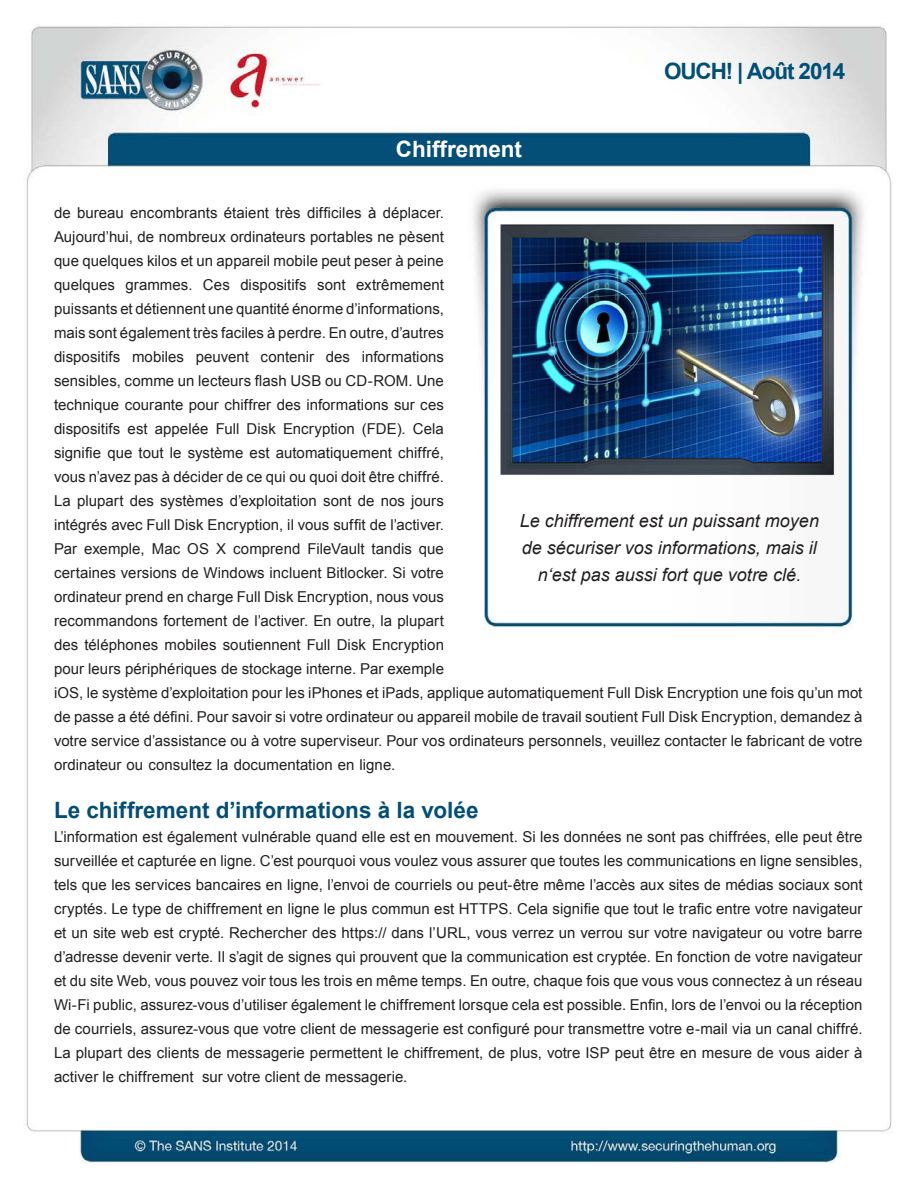
<style>
.page{position:relative;width:918px;height:1188px;background:#fff}
.page>*{position:absolute;margin:0;border:0;box-sizing:border-box;transform-origin:0 0}
.MainText{font:700 22.5px "Arial";color:#024e77}
.t1{font:700 22.5px "Arial";letter-spacing:-.05em;color:#004f77}
.t2{font:700 22.5px "Arial";color:#fff}
.t3{font:italic 18px/27px "Arial";color:#231f20;text-align:center}
.MainText-2{font:15px/24px "Arial";letter-spacing:.005em;color:#231f20;text-align:right}
</style>
<div class="page">
<img style="left:26px;top:25px;width:866px;height:1139px">
<img style="left:479px;top:207px;width:377px;height:282px">
<h1 class="t2" style="left:396px;top:134px;width:128px">Chiffrement</h1>
<h1 class="t1" style="left:664px;top:56px;width:183px">OUCH! | Août 2014</h1>
<p class="MainText-2" style="left:54px;top:201px;width:392px">de bureau encombrants étaient très difficiles à déplacer.<br>Aujourd’hui, de nombreux ordinateurs portables ne pèsent que quelques kilos et un appareil mobile peut peser à peine extrêmement</p>
<p class="MainText-2" style="left:203px;top:273px;width:28px">Ces</p>
<p class="MainText-2" style="left:240px;top:273px;width:68px">dispositifs</p>
<p class="MainText-2" style="left:54px;top:273px;width:63px">quelques</p>
<p class="MainText-2" style="left:54px;top:297px;width:392px">puissants et détiennent une quantité énorme ’d informations,</p>
<p class="MainText-2" style="left:54px;top:321px;width:391px">mais sont également très faciles à perdre. En outre ’d, autres</p>
<p class="MainText-2" style="left:362px;top:345px;width:84px">informations</p>
<p class="MainText-2" style="left:317px;top:273px;width:30px">sont</p>
<p class="MainText-2" style="left:126px;top:273px;width:68px">grammes.</p>
<p class="MainText-2" style="left:54px;top:345px;width:68px">dispositifs</p>
<p class="MainText-2" style="left:54px;top:369px;width:392px">sensibles, comme un lecteurs flash USB ou CD-ROM. Une</p>
<p class="MainText-2" style="left:54px;top:393px;width:392px">technique courante pour chiffrer des informations sur ces</p>
<p class="MainText-2" style="left:413px;top:417px;width:33px">Cela</p>
<p class="MainText-2" style="left:132px;top:345px;width:54px">mobiles</p>
<p class="MainText-2" style="left:261px;top:345px;width:55px">contenir</p>
<p class="MainText-2" style="left:326px;top:345px;width:26px">des</p>
<p class="MainText-2" style="left:196px;top:345px;width:55px">peuvent</p>
<p class="MainText-2" style="left:54px;top:417px;width:68px">dispositifs</p>
<p class="MainText-2" style="left:54px;top:441px;width:392px">signifie que tout le système est automatiquement chiffré,</p>
<p class="MainText-2" style="left:54px;top:465px;width:391px">vous ’navez pas à décider de ce qui ou quoi doit être chiffré.</p>
<p class="MainText-2" style="left:54px;top:489px;width:392px">La plupart des systèmes ’d exploitation sont de nos jours</p>
<p class="MainText-2" style="left:54px;top:513px;width:391px">intégrés avec Full Disk Encryption il, vous suffit de ’l activer.</p>
<p class="MainText-2" style="left:419px;top:537px;width:27px">que</p>
<p class="MainText-2" style="left:362px;top:417px;width:45px">(FDE .)</p>
<p class="MainText-2" style="left:155px;top:417px;width:55px">appelée</p>
<p class="MainText-2" style="left:216px;top:417px;width:25px">Full</p>
<p class="MainText-2" style="left:247px;top:417px;width:31px">Disk</p>
<p class="MainText-2" style="left:283px;top:417px;width:73px">Encryption</p>
<p class="MainText-2" style="left:128px;top:417px;width:22px">est</p>
<p class="t3" style="left:520px;top:507px;width:301px">Le chiffrement est un puissant moyen de sécuriser vos informations, mais il ‘n est pas aussi fort que votre clé.</p>
<p class="MainText-2" style="left:187px;top:537px;width:23px">OS</p>
<p class="MainText-2" style="left:54px;top:537px;width:810px;text-align:left">Par<br>certaines versions de Windows incluent Bitlocker. Si votre<br>ordinateur prend en charge Full Disk Encryption, nous vous<br>recommandons fortement de ’l activer. En outre la, plupart<br>des téléphones mobiles soutiennent Full Disk Encryption<br>pour leurs périphériques de stockage interne. Par exemple<br>iOS le, système ’d exploitation pour les iPhones et iPads, applique automatiquement Full Disk Encryption une fois qu’un mot de passe a été défini. Pour savoir si votre ordinateur ou appareil mobile de travail soutient Full Disk Encryption, demandez à votre service ’d assistance ou à votre superviseur. Pour vos ordinateurs personnels, veuillez contacter le fabricant de votre ordinateur ou consultez la documentation en ligne.</p>
<p class="MainText" style="left:54px;top:795px;width:426px">Le chiffrement d’informations laà volée</p>
<p class="MainText-2" style="left:54px;top:825px;width:810px">’Linformation est également vulnérable quand elle est en mouvement. Si les données ne sont pas chiffrées, elle peut être</p>
<p class="MainText-2" style="left:54px;top:849px;width:810px">surveillée et capturée en ligne C. ’est pourquoi vous voulez vous assurer que toutes les communications en ligne sensibles,</p>
<p class="MainText-2" style="left:54px;top:873px;width:810px">tels que les services bancaires en ligne ’l, envoi de courriels ou peut-être même ’l accès aux sites de médias sociaux sont</p>
<p class="MainText-2" style="left:54px;top:897px;width:810px">cryptés. Le type de chiffrement en ligne le plus commun est HTTPS. Cela signifie que tout le trafic entre votre navigateur</p>
<p class="MainText-2" style="left:54px;top:921px;width:810px">et un site web est crypté. Rechercher des https:// dans ’l URL, vous verrez un verrou sur votre navigateur ou votre barre</p>
<p class="MainText-2" style="left:54px;top:945px;width:810px">’d adresse devenir verte ’sI l. agit de signes qui prouvent que la communication est cryptée. En fonction de votre navigateur</p>
<p class="MainText-2" style="left:54px;top:969px;width:810px">et du site Web, vous pouvez voir tous les trois en même temps. En outre, chaque fois que vous vous connectez à un réseau</p>
<p class="MainText-2" style="left:54px;top:993px;width:810px">Wi-Fi public, assurez-vous ’d utiliser également le chiffrement lorsque cela est possible. Enfin, lors de ’l envoi ou la réception</p>
<p class="MainText-2" style="left:54px;top:1017px;width:810px">de courriels, assurez-vous que votre client de messagerie est configuré pour transmettre votre -e mail via un canal chiffré.</p>
<p class="MainText-2" style="left:54px;top:1041px;width:810px">La plupart des clients de messagerie permettent le chiffrement, de plus, votre ISP peut être en mesure de vous aider à</p>
<p class="MainText-2" style="left:202px;top:1065px;width:207px">sur votre client de messagerie.</p>
<p class="MainText-2" style="left:84px;top:537px;width:62px">exemple,</p>
<p class="MainText-2" style="left:152px;top:537px;width:30px">Mac</p>
<p class="MainText-2" style="left:216px;top:537px;width:12px">X</p>
<p class="MainText-2" style="left:233px;top:537px;width:69px">comprend</p>
<p class="MainText-2" style="left:307px;top:537px;width:59px">FileVault</p>
<p class="MainText-2" style="left:372px;top:537px;width:42px">tandis</p>
<p class="MainText-2" style="left:54px;top:1065px;width:141px">activer le chiffrement</p>
</div>
